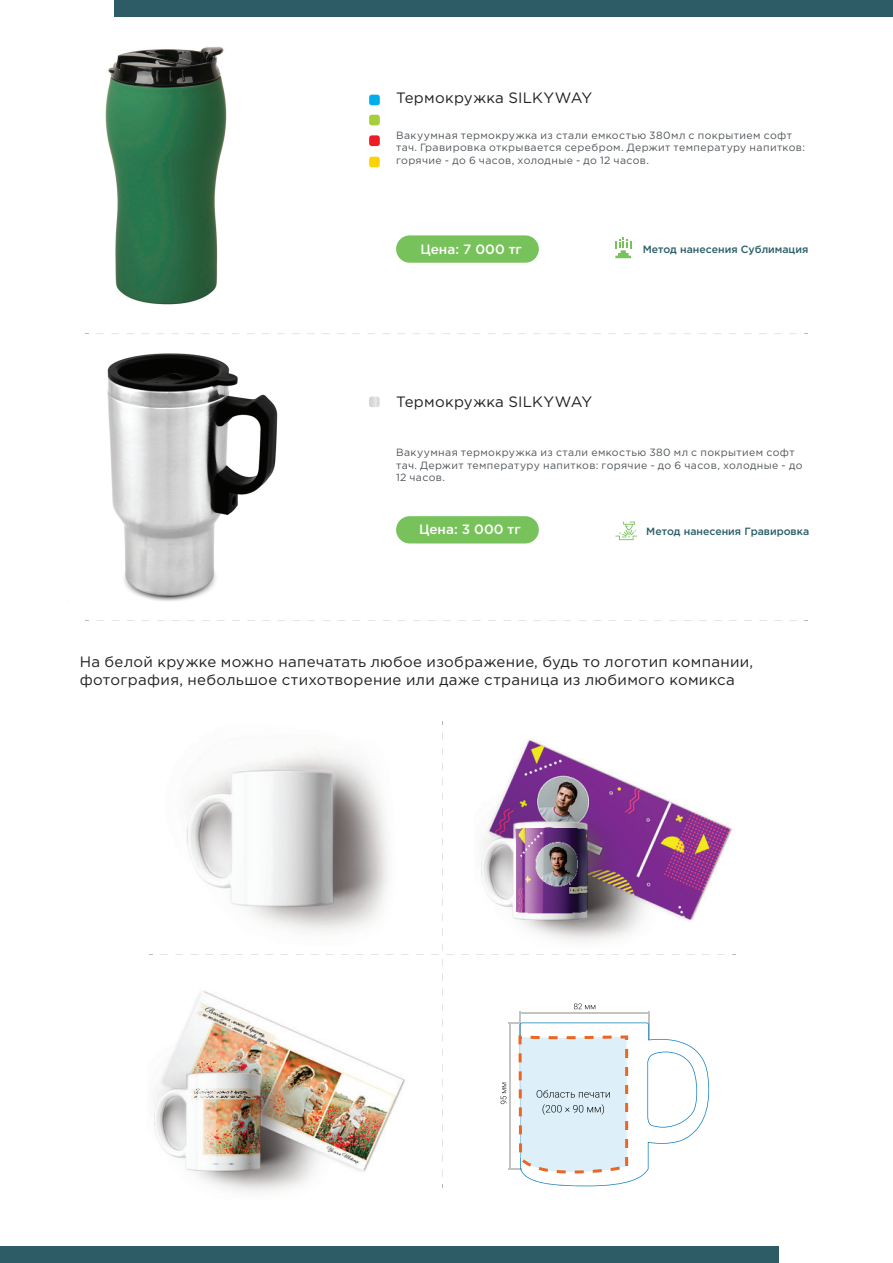
<style>
.page{position:relative;width:893px;height:1263px;background:#fff}
.page>*{position:absolute;margin:0;border:0;box-sizing:border-box;transform-origin:0 0}
.t1{font:15px/18px "Gotham Pro";letter-spacing:.02em;color:#231f20}
.t2{font:500 13.5px "Gotham Pro";color:#fff}
.t3{font:10.5px/12.6px "Gotham Pro";letter-spacing:.035em;color:#515659}
.t4{font:500 10.5px "Gotham Pro";color:#2a5d66}
</style>
<div class="page">
<img style="left:105px;top:47px;width:122px;height:258px">
<img style="left:85px;top:333px;width:244px;height:268px">
<div style="left:396px;top:516px;width:143px;height:27px;background:#77c25a;border-radius:14px"></div>
<svg style="left:431px;top:943px;width:23px;height:23px"></svg>
<img style="left:481px;top:740px;width:251px;height:201px">
<img style="left:154px;top:991px;width:251px;height:201px">
<img style="left:186px;top:753px;width:203px;height:179px">
<svg style="left:501px;top:1003px;width:208px;height:183px"></svg>
<hr style="left:521px;top:1012px;width:128px;height:2px;background:#c3c3c3">
<hr style="left:510px;top:1023px;width:1px;height:145px;background:#c3c3c3">
<svg style="left:369px;top:396px;width:11px;height:11px"></svg>
<div style="left:396px;top:235px;width:143px;height:28px;background:#77c25a;border-radius:14px"></div>
<div style="left:369px;top:95px;width:11px;height:10px;background:#00aeef;border-radius:3px"></div>
<div style="left:369px;top:115px;width:11px;height:10px;background:#a6ce39;border-radius:3px"></div>
<div style="left:369px;top:135px;width:11px;height:11px;background:#ee1d23;border-radius:3px"></div>
<div style="left:369px;top:157px;width:11px;height:10px;background:#fed304;border-radius:3px"></div>
<svg style="left:615px;top:238px;width:16px;height:20px"></svg>
<div style="left:0;top:1247px;width:779px;height:16px;background:#2d5c67"></div>
<div style="left:114px;top:0;width:779px;height:16px;background:#2d5c67"></div>
<svg style="left:615px;top:521px;width:22px;height:19px"></svg>
<h1 class="t1" style="left:396px;top:89px;width:198px">Термокружка SILKYWAY</h1>
<p class="t3" style="left:396px;top:129px;width:410px">Вакуумная термокружка из стали емкостью 380мл с покрытием софт тач. Гравировка открывается серебром. Держит температуру напитков: горячие - до 6 часов, холодные - до 12 часов.</p>
<p class="t2" style="left:420px;top:241px;width:103px">Цена: 7 000 тг</p>
<p class="t4" style="left:643px;top:244px;width:167px">Метод нанесения Сублимация</p>
<h1 class="t1" style="left:396px;top:392px;width:198px">Термокружка SILKYWAY</h1>
<p class="t3" style="left:396px;top:446px;width:408px">Вакуумная термокружка из стали емкостью 380 мл с покрытием софт тач. Держит температуру напитков: горячие - до 6 часов, холодные - до<br>12 часов.</p>
<p class="t2" style="left:419px;top:522px;width:103px">Цена: 3 000 тг</p>
<p class="t4" style="left:646px;top:526px;width:164px">Метод нанесения Гравировка</p>
<h1 class="t1" style="left:80px;top:653px;width:675px">На белой кружке можно напечатать любое изображение, будь то логотип компании, фотография, небольшое стихотворение или даже страница из любимого комикса</h1>
</div>
